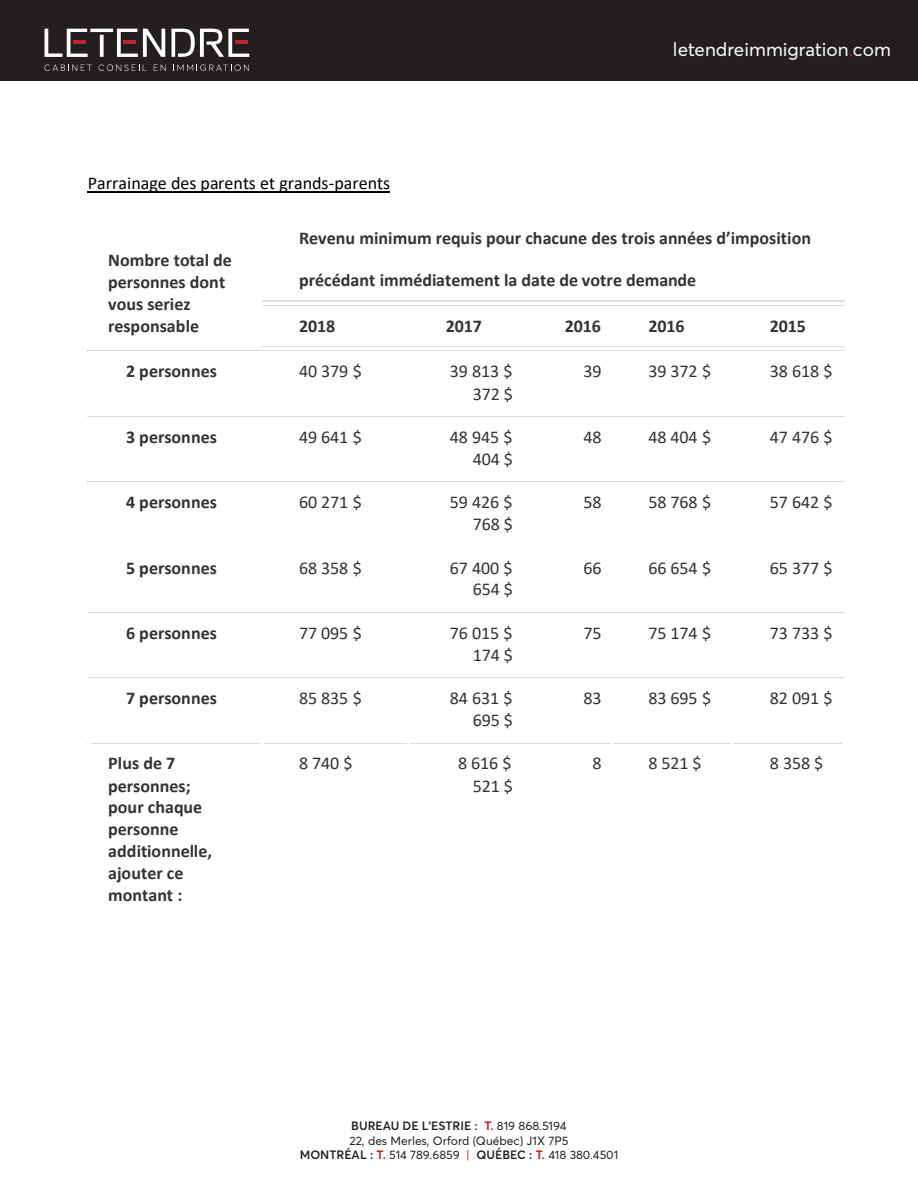
<style>
.page{position:relative;width:918px;height:1188px;background:#fff}
.page>*{position:absolute;margin:0;border:0;box-sizing:border-box;transform-origin:0 0}
.t1{font:18.9px "Averta";color:#fff}
.t2{font:700 18px/22px "Calibri";letter-spacing:.005em;color:#333}
.t3{font:18px "Calibri";letter-spacing:-.005em;color:#333}
.t4{font:18px "Calibri";color:#000}
.t5{font:12px/14.4px "Averta";color:#231f20;text-align:center}
.s1{color:#c62027}
.s2{font-weight:600}
.s3{font-weight:700;color:#c62027}
</style>
<div class="page">
<div style="left:0;top:0;width:918px;height:81px;background:#231f20"></div>
<hr style="left:90px;top:29px;width:23px;height:3px;background:#fff">
<svg style="left:100px;top:35px;width:4px;height:22px"></svg>
<svg style="left:45px;top:65px;width:47px;height:6px"></svg>
<svg style="left:99px;top:64px;width:48px;height:7px"></svg>
<svg style="left:154px;top:65px;width:12px;height:6px"></svg>
<svg style="left:177px;top:64px;width:72px;height:7px"></svg>
<svg style="left:45px;top:29px;width:43px;height:28px"></svg>
<svg style="left:117px;top:29px;width:48px;height:28px"></svg>
<svg style="left:172px;top:29px;width:77px;height:28px"></svg>
<hr style="left:88px;top:191px;width:302px;height:1px;background:#000">
<hr style="left:262px;top:300px;width:582px;height:2px;background:#ddd">
<hr style="left:262px;top:305px;width:147px;height:1px;background:#ddd">
<hr style="left:262px;top:346px;width:147px;height:2px;background:#ddd">
<hr style="left:409px;top:305px;width:202px;height:1px;background:#ddd">
<hr style="left:409px;top:346px;width:202px;height:2px;background:#ddd">
<hr style="left:611px;top:305px;width:122px;height:1px;background:#ddd">
<hr style="left:611px;top:346px;width:122px;height:2px;background:#ddd">
<hr style="left:733px;top:305px;width:111px;height:1px;background:#ddd">
<hr style="left:733px;top:346px;width:111px;height:2px;background:#ddd">
<hr style="left:88px;top:350px;width:174px;height:1px;background:#ddd">
<hr style="left:262px;top:350px;width:147px;height:1px;background:#ddd">
<hr style="left:409px;top:350px;width:202px;height:1px;background:#ddd">
<hr style="left:611px;top:350px;width:122px;height:1px;background:#ddd">
<hr style="left:733px;top:350px;width:111px;height:1px;background:#ddd">
<hr style="left:88px;top:416px;width:174px;height:1px;background:#ddd">
<hr style="left:262px;top:416px;width:147px;height:1px;background:#ddd">
<hr style="left:409px;top:416px;width:202px;height:1px;background:#ddd">
<hr style="left:611px;top:416px;width:122px;height:1px;background:#ddd">
<hr style="left:733px;top:416px;width:111px;height:1px;background:#ddd">
<hr style="left:88px;top:481px;width:174px;height:1px;background:#ddd">
<hr style="left:262px;top:481px;width:147px;height:1px;background:#ddd">
<hr style="left:409px;top:481px;width:202px;height:1px;background:#ddd">
<hr style="left:611px;top:481px;width:122px;height:1px;background:#ddd">
<hr style="left:733px;top:481px;width:111px;height:1px;background:#ddd">
<hr style="left:88px;top:546px;width:174px;height:1px;background:#ddd">
<hr style="left:262px;top:546px;width:147px;height:1px;background:#ddd">
<hr style="left:409px;top:546px;width:202px;height:1px;background:#ddd">
<hr style="left:611px;top:546px;width:122px;height:1px;background:#ddd">
<hr style="left:733px;top:546px;width:111px;height:1px;background:#ddd">
<hr style="left:88px;top:612px;width:174px;height:1px;background:#ddd">
<hr style="left:262px;top:612px;width:147px;height:1px;background:#ddd">
<hr style="left:409px;top:612px;width:202px;height:1px;background:#ddd">
<hr style="left:611px;top:612px;width:122px;height:1px;background:#ddd">
<hr style="left:733px;top:612px;width:111px;height:1px;background:#ddd">
<hr style="left:88px;top:677px;width:174px;height:1px;background:#ddd">
<hr style="left:262px;top:677px;width:147px;height:1px;background:#ddd">
<hr style="left:409px;top:677px;width:202px;height:1px;background:#ddd">
<hr style="left:611px;top:677px;width:122px;height:1px;background:#ddd">
<hr style="left:733px;top:677px;width:111px;height:1px;background:#ddd">
<hr style="left:88px;top:742px;width:174px;height:2px;background:#ddd">
<hr style="left:262px;top:742px;width:147px;height:2px;background:#ddd">
<hr style="left:409px;top:742px;width:202px;height:2px;background:#ddd">
<hr style="left:611px;top:742px;width:122px;height:2px;background:#ddd">
<hr style="left:733px;top:742px;width:111px;height:2px;background:#ddd">
<p class="t4" style="left:88px;top:171px;width:304px">Parrainage des parents et grands-parents</p>
<p class="t1" style="left:673px;top:37px;width:220px">letendreimmigration<span class="s1">.</span>com</p>
<p class="t2" style="left:108px;top:249px;width:125px">Nombre total de personnes dont vous seriez responsable</p>
<p class="t2" style="left:299px;top:226px;width:514px">Revenu minimum requis pour chacune des trois années d’imposition</p>
<p class="t2" style="left:299px;top:269px;width:399px">précédant immédiatement la date de votre demande</p>
<p class="t2" style="left:299px;top:314px;width:38px">2018</p>
<p class="t2" style="left:446px;top:314px;width:38px">2017</p>
<p class="t2" style="left:565px;top:314px;width:38px">2016</p>
<p class="t2" style="left:648px;top:314px;width:38px">2016</p>
<p class="t2" style="left:770px;top:314px;width:38px">2015</p>
<p class="t2" style="left:126px;top:360px;width:92px">2 personnes</p>
<p class="t3" style="left:299px;top:359px;width:64px">40 379 $</p>
<p class="t3" style="left:450px;top:359px;width:64px">39 813 $</p>
<p class="t3" style="left:584px;top:359px;width:20px">39</p>
<p class="t3" style="left:473px;top:381px;width:42px">372 $</p>
<p class="t3" style="left:648px;top:359px;width:64px">39 372 $</p>
<p class="t3" style="left:770px;top:359px;width:64px">38 618 $</p>
<p class="t2" style="left:126px;top:425px;width:92px">3 personnes</p>
<p class="t3" style="left:299px;top:424px;width:64px">49 641 $</p>
<p class="t3" style="left:450px;top:424px;width:64px">48 945 $</p>
<p class="t3" style="left:584px;top:424px;width:20px">48</p>
<p class="t3" style="left:473px;top:446px;width:42px">404 $</p>
<p class="t3" style="left:648px;top:424px;width:64px">48 404 $</p>
<p class="t3" style="left:770px;top:424px;width:64px">47 476 $</p>
<p class="t2" style="left:126px;top:491px;width:92px">4 personnes</p>
<p class="t3" style="left:299px;top:490px;width:64px">60 271 $</p>
<p class="t3" style="left:450px;top:490px;width:64px">59 426 $</p>
<p class="t3" style="left:584px;top:490px;width:20px">58</p>
<p class="t3" style="left:473px;top:512px;width:42px">768 $</p>
<p class="t3" style="left:648px;top:490px;width:64px">58 768 $</p>
<p class="t3" style="left:770px;top:490px;width:64px">57 642 $</p>
<p class="t2" style="left:126px;top:556px;width:92px">5 personnes</p>
<p class="t3" style="left:299px;top:555px;width:64px">68 358 $</p>
<p class="t3" style="left:450px;top:555px;width:64px">67 400 $</p>
<p class="t3" style="left:584px;top:555px;width:20px">66</p>
<p class="t3" style="left:473px;top:577px;width:42px">654 $</p>
<p class="t3" style="left:648px;top:555px;width:64px">66 654 $</p>
<p class="t3" style="left:770px;top:555px;width:64px">65 377 $</p>
<p class="t2" style="left:126px;top:622px;width:92px">6 personnes</p>
<p class="t3" style="left:299px;top:620px;width:64px">77 095 $</p>
<p class="t3" style="left:450px;top:620px;width:64px">76 015 $</p>
<p class="t3" style="left:584px;top:620px;width:20px">75</p>
<p class="t3" style="left:473px;top:642px;width:42px">174 $</p>
<p class="t3" style="left:648px;top:620px;width:64px">75 174 $</p>
<p class="t3" style="left:770px;top:620px;width:64px">73 733 $</p>
<p class="t2" style="left:126px;top:687px;width:92px">7 personnes</p>
<p class="t3" style="left:299px;top:686px;width:64px">85 835 $</p>
<p class="t3" style="left:450px;top:686px;width:64px">84 631 $</p>
<p class="t3" style="left:584px;top:686px;width:20px">83</p>
<p class="t3" style="left:473px;top:708px;width:42px">695 $</p>
<p class="t3" style="left:648px;top:686px;width:64px">83 695 $</p>
<p class="t3" style="left:770px;top:686px;width:64px">82 091 $</p>
<p class="t2" style="left:108px;top:752px;width:105px">Plus de 7 personnes; pour chaque personne additionnelle, ajouter ce montant :</p>
<p class="t3" style="left:299px;top:751px;width:55px">8 740 $</p>
<p class="t3" style="left:458px;top:751px;width:55px">8 616 $</p>
<p class="t3" style="left:592px;top:751px;width:11px">8</p>
<p class="t3" style="left:473px;top:773px;width:42px">521 $</p>
<p class="t3" style="left:648px;top:751px;width:55px">8 521 $</p>
<p class="t3" style="left:770px;top:751px;width:55px">8 358 $</p>
<p class="t5" style="left:300px;top:1119px;width:320px"><span class="s2">BUREAU DE L’ESTRIE :</span> <span class="s3">T.</span> 819 868.5194<br>22, des Merles, Orford (Québec) J1X 7P5<br><span class="s2">MONTRÉAL :</span> <span class="s3">T.</span> 514 789.6859 <span class="s1">|</span> <span class="s2">QUÉBEC :</span> <span class="s3">T.</span> 418 380.4501</p>
</div>
